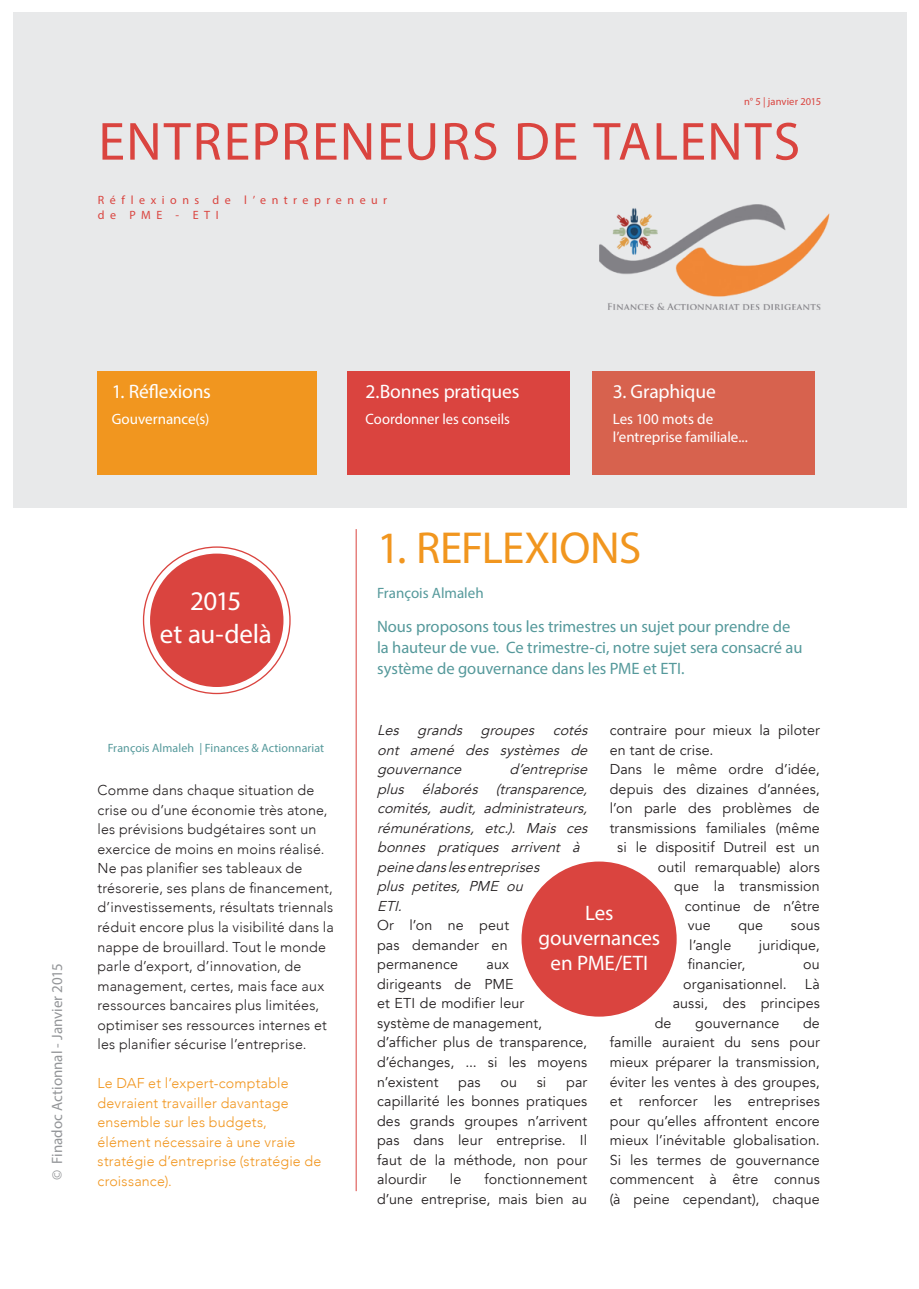
<style>
.page{position:relative;width:919px;height:1289px;background:#fff}
.page>*{position:absolute;margin:0;border:0;box-sizing:border-box;transform-origin:0 0}
.t1{font:54px "Myriad Pro";letter-spacing:.03em;color:#da443f}
.t2{font:45px "Myriad Pro";letter-spacing:-.015em;color:#f1961f}
.t3{font:27px/32.4px "Myriad Pro";letter-spacing:-.015em;color:#fff;text-align:center}
.t4{font:21px/25.2px "Myriad Pro";letter-spacing:-.005em;color:#fff;text-align:center}
.t5{font:19.5px "Myriad Pro";letter-spacing:-.005em;color:#fff}
.t6{font:16.5px/21px "Myriad Pro";letter-spacing:-.005em;color:#55999b}
.t7{font:15px/18px "Myriad Pro";color:#fff}
.Fotolia_W{font:15px "Myriad Pro";color:#939598}
.t8{font:15px "Myriad Pro";color:#55999b}
.t9{font:14.25px/19.5px "Avenir";letter-spacing:.01em;color:#231f20;text-align:justify}
.Body_Text{font:300 14.25px/19.5px "Avenir";letter-spacing:.01em;color:#231f20}
.t10{font:italic 14.25px/19.5px "Avenir";color:#231f20;text-align:justify}
.Body_Text-2{font:300 14.25px/19.5px "Avenir";letter-spacing:.01em;color:#f1961f}
.t11{font:12px "Myriad Pro";letter-spacing:.005em;color:#55999b}
.t12{font:12px/14.4px "Myriad Pro";letter-spacing:.46em;color:#da443f}
.t13{font:10.5px "Myriad Pro";letter-spacing:.01em;color:#da443f}
</style>
<div class="page">
<div style="left:13px;top:13px;width:893px;height:495px;background:#e8e9ea"></div>
<div style="left:150px;top:553px;width:133px;height:134px;background:#da443f;border-radius:50%"></div>
<div style="left:521px;top:861px;width:155px;height:155px;background:#da443f;border-radius:50%"></div>
<div style="left:592px;top:371px;width:222px;height:103px;background:#d7624e"></div>
<div style="left:98px;top:371px;width:219px;height:103px;background:#f1961f"></div>
<div style="left:347px;top:371px;width:222px;height:103px;background:#da443f"></div>
<hr style="left:356px;top:529px;width:1px;height:662px;background:#da443f">
<img style="left:599px;top:204px;width:231px;height:106px">
<p class="t13" style="left:744px;top:95px;width:78px">n° 5 | janvier 2015</p>
<p class="t1" style="left:98px;top:108px;width:703px">ENTREPRENEURS DE TALENTS</p>
<p class="t12" style="left:98px;top:193px;width:291px">Réflexions de l’entrepreneur de PME - ETI</p>
<p class="Fotolia_W" style="left:48px;top:1180px;width:218px;rotate:-90deg">© Finadoc Actionnal - Janvier 2015</p>
<p class="t5" style="left:112px;top:379px;width:101px">1. Réflexions</p>
<p class="t7" style="left:112px;top:410px;width:99px">Gouvernance(s)</p>
<p class="t5" style="left:365px;top:379px;width:155px">2.Bonnes pratiques</p>
<p class="t7" style="left:365px;top:410px;width:146px">Coordonner les conseils</p>
<p class="t5" style="left:612px;top:379px;width:105px">3. Graphique</p>
<p class="t7" style="left:612px;top:410px;width:137px">Les 100 mots de l’entreprise familiale...</p>
<p class="t3" style="left:160px;top:584px;width:113px">2015<br>et au-delà</p>
<p class="t11" style="left:108px;top:740px;width:218px">François Almaleh | Finances &amp; Actionnariat</p>
<p class="Body_Text" style="left:97px;top:780px;width:238px">Comme dans chaque situation de crise ou d’une économie très atone, les prévisions budgétaires sont un exercice de moins en moins réalisé.<br>Ne pas planifier ses tableaux de trésorerie, ses plans de financement, d’investissements, résultats triennals réduit encore plus la visibilité dans la nappe de brouillard. Tout le monde parle d’export, d’innovation, de management, certes, mais face aux ressources bancaires plus limitées, optimiser ses ressources internes et les planifier sécurise l’entreprise.</p>
<p class="Body_Text-2" style="left:97px;top:1073px;width:225px">Le DAF et l’expert-comptable devraient travailler davantage ensemble sur les budgets, élément nécessaire à une vraie stratégie d’entreprise (stratégie de croissance).</p>
<p class="t2" style="left:377px;top:520px;width:266px">1. REFLEXIONS</p>
<p class="t8" style="left:377px;top:583px;width:108px">François Almaleh</p>
<p class="t6" style="left:377px;top:615px;width:427px">Nous proposons tous les trimestres un sujet pour prendre de la hauteur de vue. Ce trimestre-ci, notre sujet sera consacré au système de gouvernance dans les PME et ETI.</p>
<p class="t10" style="left:377px;top:721px;width:216px">Les grands groupes cotés ont amené des systèmes de gouvernance</p>
<p class="t9" style="left:609px;top:721px;width:211px">contraire pour mieux la piloter en tant de crise.</p>
<p class="t9" style="left:609px;top:760px;width:211px">Dans le même ordre d’idée,</p>
<p class="t9" style="left:609px;top:779px;width:211px">depuis des dizaines d’années,</p>
<p class="t9" style="left:609px;top:799px;width:211px">l’on parle des problèmes de</p>
<p class="t9" style="left:609px;top:818px;width:211px">transmissions familiales (même</p>
<p class="t9" style="left:617px;top:838px;width:204px">si le dispositif Dutreil est un</p>
<p class="t9" style="left:657px;top:857px;width:164px">outil remarquable) alors</p>
<p class="t9" style="left:674px;top:877px;width:147px">que la transmission</p>
<p class="t9" style="left:684px;top:896px;width:136px">continue de n’être</p>
<p class="t9" style="left:687px;top:916px;width:25px">vue</p>
<p class="t9" style="left:738px;top:916px;width:26px">que</p>
<p class="t9" style="left:790px;top:916px;width:31px">sous</p>
<p class="t9" style="left:689px;top:935px;width:44px">l’angle</p>
<p class="t9" style="left:758px;top:935px;width:62px">juridique,</p>
<p class="t9" style="left:687px;top:955px;width:59px">financier,</p>
<p class="t9" style="left:803px;top:955px;width:18px">ou</p>
<p class="t9" style="left:683px;top:974px;width:105px">organisationnel.</p>
<p class="t10" style="left:377px;top:760px;width:216px;text-align:left;text-indent:132px">d’entreprise plus élaborés (transparence, comités, audit, administrateurs, rémunérations, etc.). Mais ces bonnes pratiques arrivent à peinedanslesentreprises<br>plus petites, PME ou<br>ETI.</p>
<p class="t9" style="left:377px;top:916px;width:133px">Or l’on ne peut pas demander en permanence</p>
<p class="t4" style="left:538px;top:899px;width:123px">Les gouvernances en PME/ETI</p>
<p class="t9" style="left:377px;top:955px;width:212px;text-align:left;text-indent:109px">aux<br>dirigeants de PME<br>et ETI de modifier leur<br>système de management, d’afficher plus de transparence, d’échanges, ... si les moyens n’existent</p>
<p class="t9" style="left:672px;top:974px;width:148px;text-align:right">Là<br>aussi, des principes</p>
<p class="t9" style="left:609px;top:1013px;width:211px;text-indent:193px">de famille auraient du sens pour mieux préparer la transmission, éviter les ventes à des groupes, et renforcer les entreprises pour qu’elles affrontent encore mieux l’inévitable globalisation.<br>Si les termes de gouvernance commencent à être connus (à peine cependant), chaque</p>
<p class="t9" style="left:654px;top:1013px;width:18px">de</p>
<p class="t9" style="left:695px;top:1013px;width:85px">gouvernance</p>
<p class="t9" style="left:458px;top:1072px;width:24px">pas</p>
<p class="t9" style="left:500px;top:1072px;width:18px">ou</p>
<p class="t9" style="left:536px;top:1072px;width:11px">si</p>
<p class="t9" style="left:377px;top:1072px;width:212px;text-indent:189px">par capillarité les bonnes pratiques des grands groupes n’arrivent pas dans leur entreprise. Il faut de la méthode, non pour alourdir</p>
<p class="t9" style="left:377px;top:1169px;width:211px;text-align:right">fonctionnement<br>d’une entreprise, mais bien au</p>
<p class="t9" style="left:450px;top:1169px;width:13px">le</p>
</div>
